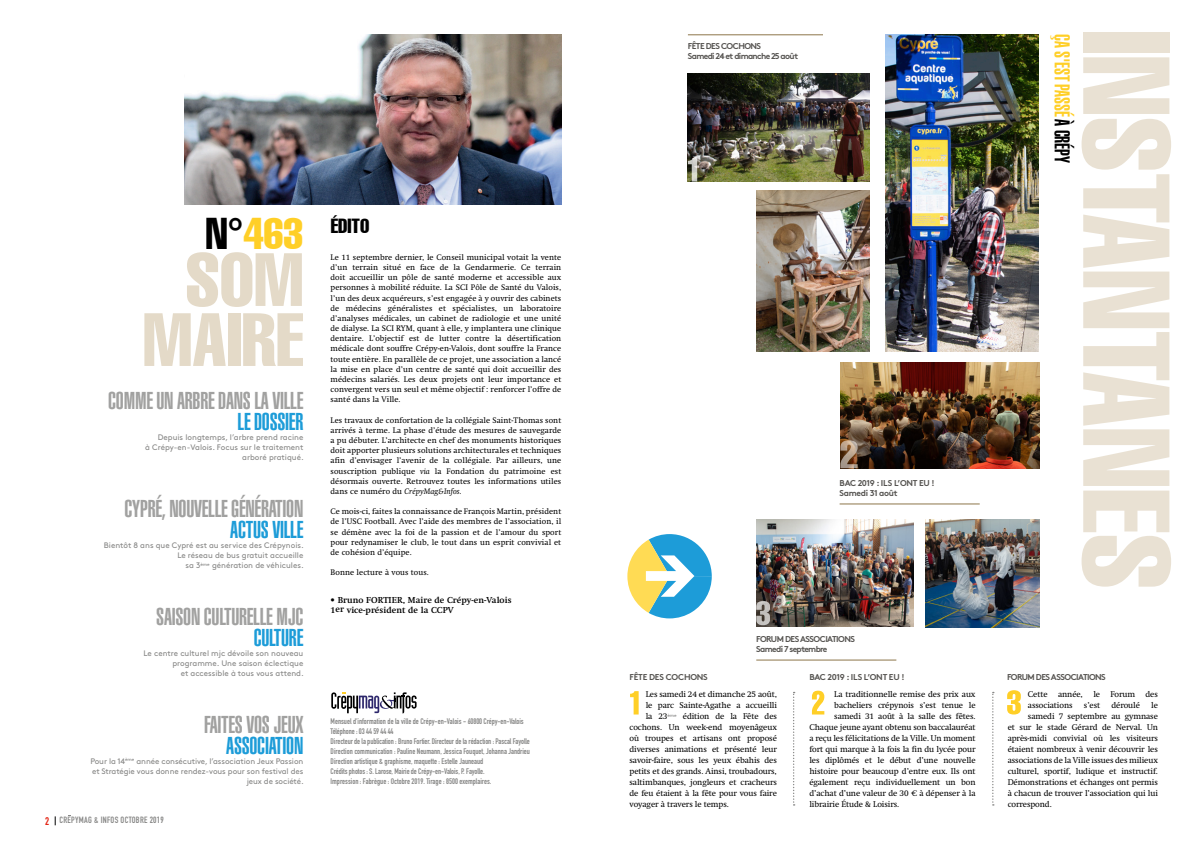
<style>
.page{position:relative;width:1191px;height:842px;background:#fff}
.page>*{position:absolute;margin:0;border:0;box-sizing:border-box;transform-origin:0 0}
.t1{font:extra-condensed 121px "Helvetica";color:#e4dac8}
.t2{font:extra-condensed 74px "Helvetica";color:#e4dac8}
.t3{font:900 extra-condensed 24px "Helvetica";letter-spacing:-.01em;color:#a1a1a0}
.t4{font:900 extra-condensed 24px "Helvetica";letter-spacing:-.01em;color:#1d9cd8}
.t5{font:900 extra-condensed 21px "Helvetica";letter-spacing:-.01em;color:#ffcf27}
.t6{font:extra-condensed 20px "Helvetica";color:#000}
.t7{font:9px "DIN Engschrift Std";letter-spacing:.03em;color:#878786}
.t8{font:700 8.5px "Brown Std";letter-spacing:-.07em;color:#565451}
.t9{font:700 8.5px "Swift";letter-spacing:.01em;color:#000}
.t10{font:700 8.5px "Brown Std";letter-spacing:-.03em;color:#565451}
.t11{font:700 8.5px "Brown Std";letter-spacing:-.04em;color:#565451}
.t12{font:8.3px/11px "Swift";letter-spacing:-.01em;color:#000}
.t13{font:8px/10.2px "Swift";letter-spacing:.01em;color:#000;text-align:justify}
.t14{font:8px/10px "Brown Std Regular Alt";color:#878786;text-align:right}
.t15{font:8px/10px "DIN Engschrift Std";color:#878786}
.s1{font-size:43.4px}
.s2{font-size:43.4px;color:#ffcf27}
.s3{font-size:11px;color:#e32414}
.s4{font-style:italic}
.s5{font-weight:800}
.s6{color:#000}
</style>
<div class="page">
<img style="left:184px;top:34px;width:377px;height:170px">
<img style="left:756px;top:190px;width:114px;height:161px">
<img style="left:840px;top:363px;width:199px;height:105px">
<svg style="left:840px;top:440px;width:17px;height:28px"></svg>
<img style="left:687px;top:73px;width:183px;height:109px">
<img style="left:925px;top:519px;width:114px;height:108px">
<hr style="left:839px;top:503px;width:140px;height:2px;background:#ae9e7f">
<img style="left:756px;top:519px;width:157px;height:108px">
<svg style="left:793px;top:692px;width:1px;height:114px"></svg>
<svg style="left:992px;top:692px;width:1px;height:114px"></svg>
<svg style="left:812px;top:691px;width:12px;height:23px"></svg>
<svg style="left:331px;top:692px;width:85px;height:21px"></svg>
<hr style="left:756px;top:659px;width:140px;height:2px;background:#ae9e7f">
<svg style="left:756px;top:601px;width:14px;height:24px"></svg>
<hr style="left:688px;top:34px;width:135px;height:1px;background:#ae9e7f">
<svg style="left:688px;top:158px;width:9px;height:24px"></svg>
<svg style="left:627px;top:534px;width:85px;height:84px"></svg>
<svg style="left:630px;top:691px;width:8px;height:23px"></svg>
<svg style="left:1007px;top:690px;width:13px;height:24px"></svg>
<img style="left:885px;top:34px;width:153px;height:317px">
<p class="t6" style="left:206px;top:213px;width:165px"><span class="s1">N°</span><span class="s2">463</span> ÉDITO</p>
<p class="t2" style="left:185px;top:233px;width:120px">SOM</p>
<p class="t2" style="left:143px;top:293px;width:162px">MAIRE</p>
<p class="t3" style="left:108px;top:387px;width:197px">COMME UN ARBRE DANS LA VILLE</p>
<p class="t4" style="left:238px;top:408px;width:67px">LE DOSSIER</p>
<p class="t14" style="left:145px;top:433px;width:160px">Depuis longtemps, l’arbre prend racine<br>à Crépy-en-Valois. Focus sur le traitement arboré pratiqué.</p>
<p class="t3" style="left:124px;top:495px;width:180px">CYPRÉ, NOUVELLE GÉNÉRATION</p>
<p class="t4" style="left:230px;top:516px;width:75px">ACTUS VILLE</p>
<p class="t14" style="left:104px;top:540px;width:201px">Bientôt 8 ans que Cypré est au service des Crépynois.<br>Le réseau de bus gratuit accueille<br>sa 3<sup>ème</sup> génération de véhicules.</p>
<p class="t3" style="left:156px;top:603px;width:149px">SAISON CULTURELLE MJC</p>
<p class="t4" style="left:254px;top:624px;width:51px">CULTURE</p>
<p class="t14" style="left:144px;top:648px;width:162px">Le centre culturel mjc dévoile son nouveau programme. Une saison éclectique<br>et accessible à tous vous attend.</p>
<p class="t3" style="left:204px;top:711px;width:101px">FAITES VOS JEUX</p>
<p class="t4" style="left:226px;top:732px;width:79px">ASSOCIATION</p>
<p class="t14" style="left:90px;top:756px;width:215px">Pour la 14<sup>ème</sup> année consécutive, l’association Jeux Passion et Stratégie vous donne rendez-vous pour son festival des jeux de société.</p>
<p class="t7" style="left:45px;top:815px;width:120px"><span class="s3">2</span> CREPYMAG &amp; INFOS OCTOBRE 2019</p>
<p class="t13" style="left:330px;top:252px;width:232px">Le 11 septembre dernier, le Conseil municipal votait la vente d’un terrain situé en face de la Gendarmerie. Ce terrain doit accueillir un pôle de santé moderne et accessible aux personnes à mobilité réduite. La SCI Pôle de Santé du Valois, l’un des deux acquéreurs, s’est engagée à y ouvrir des cabinets de médecins généralistes et spécialistes, un laboratoire d’analyses médicales, un cabinet de radiologie et une unité de dialyse. La SCI RYM, quant à elle, y implantera une clinique dentaire. L’objectif est de lutter contre la désertification médicale dont souffre Crépy-en-Valois, dont souffre la France toute entière. En parallèle de ce projet, une association a lancé la mise en place d’un centre de santé qui doit accueillir des médecins salariés. Les deux projets ont leur importance et convergent vers un seul et même objectif : renforcer l’offre de santé dans la Ville.</p>
<p class="t13" style="left:330px;top:415px;width:232px">Les travaux de confortation de la collégiale Saint-Thomas sont arrivés à terme. La phase d’étude des mesures de sauvegarde a pu débuter. L’architecte en chef des monuments historiques doit apporter plusieurs solutions architecturales et techniques afin d’envisager l’avenir de la collégiale. Par ailleurs, une souscription publique <span class="s4">via</span> la Fondation du patrimoine est désormais ouverte. Retrouvez toutes les informations utiles dans ce numéro du <span class="s4">CrépyMag&amp;Infos.</span></p>
<p class="t13" style="left:330px;top:506px;width:232px">Ce mois-ci, faites la connaissance de François Martin, président de l’USC Football. Avec l’aide des membres de l’association, il se démène avec la foi de la passion et de l’amour du sport pour redynamiser le club, le tout dans un esprit convivial et de cohésion d’équipe.</p>
<p class="t13" style="left:330px;top:567px;width:100px">Bonne lecture à vous tous.</p>
<p class="t9" style="left:330px;top:595px;width:182px"><span class="s5">•</span> Bruno FORTIER, Maire de Crépy-en-Valois</p>
<p class="t9" style="left:330px;top:605px;width:125px">1er vice-président de la CCPV</p>
<p class="t15" style="left:330px;top:716px;width:195px">Mensuel d'information de la ville de Crépy-en-Valois - 60800 Crépy-en-Valois</p>
<p class="t15" style="left:330px;top:726px;width:64px">Téléphone : 03 44 59 44 44</p>
<p class="t15" style="left:330px;top:736px;width:201px">Directeur de la publication : Bruno Fortier. Directeur de la rédaction : Pascal Fayolle</p>
<p class="t15" style="left:330px;top:746px;width:201px">Direction communication : Pauline Neumann, Jessica Fouquet, Johanna Jandrieu</p>
<p class="t15" style="left:330px;top:756px;width:162px">Direction artistique &amp; graphisme, maquette : Estelle Jauneaud<br>Crédits photos : S. Larose, Mairie de Crépy-en-Valois, P. Fayolle.<br>Impression : Fabrègue : Octobre 2019. Tirage : 8500 exemplaires.</p>
<p class="t8" style="left:688px;top:41px;width:75px">FÊTE DES COCHONS</p>
<p class="t8" style="left:688px;top:51px;width:112px">Samedi 24 et dimanche 25 août</p>
<p class="t10" style="left:839px;top:478px;width:97px">BAC 2019 : ILS L’ONT EU !</p>
<p class="t11" style="left:839px;top:488px;width:60px">Samedi 31 août</p>
<p class="t8" style="left:756px;top:634px;width:100px">FORUM DES ASSOCIATIONS</p>
<p class="t8" style="left:756px;top:644px;width:73px">Samedi 7 septembre</p>
<p class="t10" style="left:629px;top:671px;width:80px">FÊTE DES COCHONS</p>
<p class="t10" style="left:809px;top:671px;width:97px">BAC 2019 : ILS L’ONT EU !</p>
<p class="t12" style="left:834px;top:689px;width:143px">La traditionnelle remise des prix aux</p>
<p class="t12" style="left:834px;top:700px;width:143px">bacheliers crépynois s’est tenue le</p>
<p class="t12" style="left:834px;top:711px;width:143px">samedi 31 août à la salle des fêtes.</p>
<p class="t12" style="left:809px;top:722px;width:168px">Chaque jeune ayant obtenu son baccalauréat</p>
<p class="t12" style="left:809px;top:733px;width:168px">a reçu les félicitations de la Ville. Un moment</p>
<p class="t12" style="left:809px;top:744px;width:168px">fort qui marque à la fois la fin du lycée pour</p>
<p class="t12" style="left:809px;top:755px;width:168px">les diplômés et le début d’une nouvelle</p>
<p class="t12" style="left:809px;top:766px;width:168px">histoire pour beaucoup d’entre eux. Ils ont</p>
<p class="t12" style="left:809px;top:777px;width:168px">également reçu individuellement un bon</p>
<p class="t12" style="left:809px;top:788px;width:168px">d’achat d’une valeur de 30 € à dépenser à la</p>
<p class="t12" style="left:809px;top:799px;width:91px">librairie Étude &amp; Loisirs.</p>
<p class="t12" style="left:645px;top:689px;width:133px">Les samedi 24 et dimanche 25 août,</p>
<p class="t12" style="left:645px;top:700px;width:133px">le parc Sainte-Agathe a accueilli</p>
<p class="t12" style="left:645px;top:711px;width:133px">la 23<sup>ème</sup> édition de la Fête des</p>
<p class="t12" style="left:629px;top:722px;width:149px">cochons. Un week-end moyenâgeux</p>
<p class="t12" style="left:629px;top:733px;width:149px">où troupes et artisans ont proposé</p>
<p class="t12" style="left:629px;top:744px;width:149px">diverses animations et présenté leur</p>
<p class="t12" style="left:629px;top:755px;width:149px">savoir-faire, sous les yeux ébahis des</p>
<p class="t12" style="left:629px;top:766px;width:149px">petits et des grands. Ainsi, troubadours,</p>
<p class="t12" style="left:629px;top:777px;width:149px">saltimbanques, jongleurs et cracheurs</p>
<p class="t12" style="left:629px;top:788px;width:149px">de feu étaient à la fête pour vous faire</p>
<p class="t12" style="left:629px;top:799px;width:101px">voyager à travers le temps.</p>
<p class="t5" style="left:1074px;top:34px;width:130px;rotate:90deg">ÇA S'EST PASSÉ <span class="s6">À CRÉPY</span></p>
<h1 class="t1" style="left:1203px;top:30px;width:560px;rotate:90deg">INSTANTANES</h1>
<p class="t8" style="left:1007px;top:672px;width:100px">FORUM DES ASSOCIATIONS</p>
<p class="t12" style="left:1028px;top:689px;width:131px">Cette année, le Forum des associations</p>
<p class="t12" style="left:1084px;top:700px;width:18px">s’est</p>
<p class="t12" style="left:1111px;top:700px;width:30px">déroulé</p>
<p class="t12" style="left:1151px;top:700px;width:8px">le</p>
<p class="t12" style="left:1028px;top:711px;width:131px">samedi 7 septembre au gymnase</p>
<p class="t12" style="left:1007px;top:722px;width:152px">et sur le stade Gérard de Nerval. Un</p>
<p class="t12" style="left:1007px;top:733px;width:152px">après-midi convivial où les visiteurs</p>
<p class="t12" style="left:1007px;top:744px;width:152px">étaient nombreux à venir découvrir les</p>
<p class="t12" style="left:1007px;top:755px;width:152px">associations de la Ville issues des milieux</p>
<p class="t12" style="left:1007px;top:766px;width:152px">culturel, sportif, ludique et instructif.</p>
<p class="t12" style="left:1007px;top:777px;width:152px">Démonstrations et échanges ont permis</p>
<p class="t12" style="left:1007px;top:788px;width:152px">à chacun de trouver l’association qui lui</p>
<p class="t12" style="left:1007px;top:799px;width:46px">correspond.</p>
</div>
